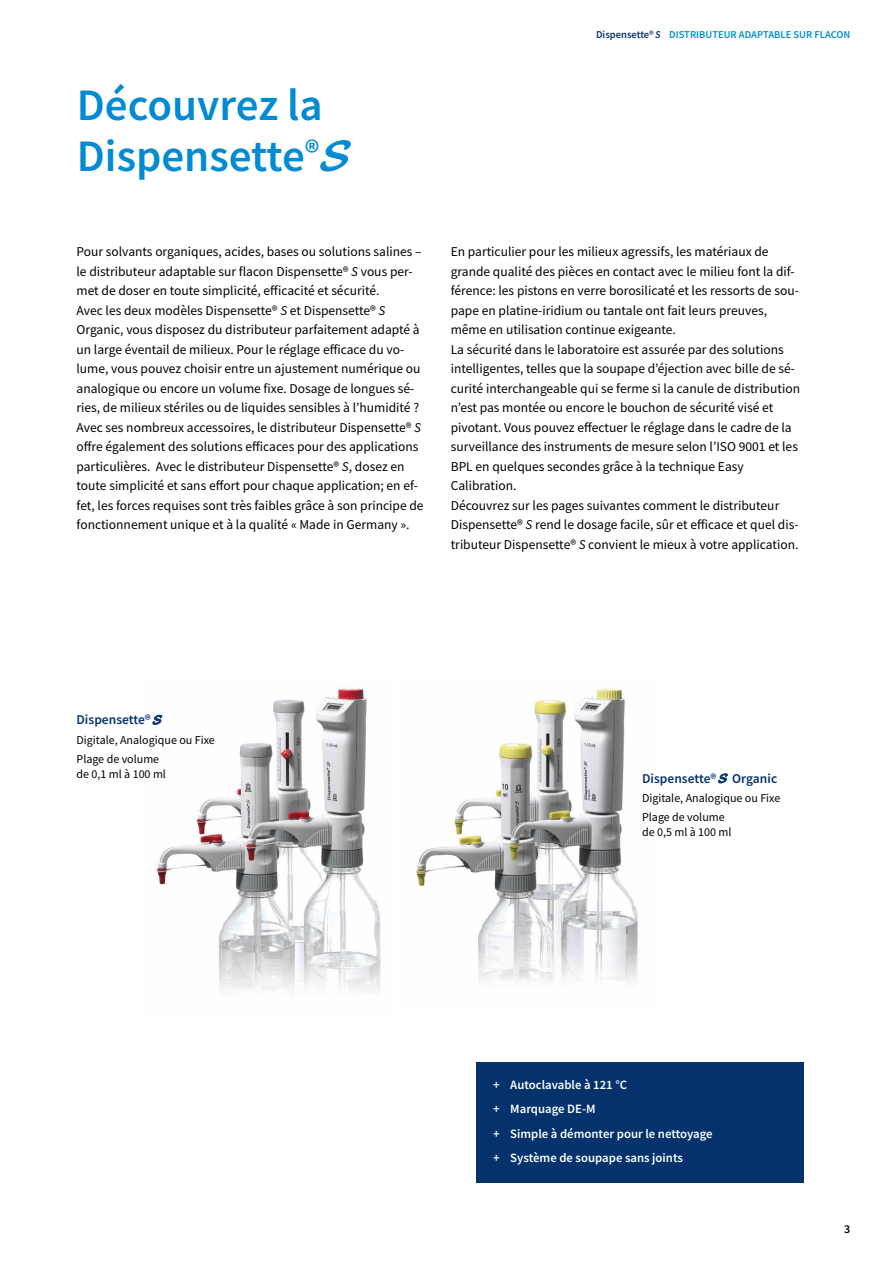
<style>
.page{position:relative;width:893px;height:1263px;background:#fff}
.page>*{position:absolute;margin:0;border:0;box-sizing:border-box;transform-origin:0 0}
.t1{font:600 45px/51px "Source Sans Pro";color:#008bd2}
.t2{font:13.5px/19.5px "Source Sans Pro";color:#000}
.t3{font:600 13.5px "Source Sans Pro";color:#03326c}
.t4{font:600 12.75px/24.5px "Source Sans Pro";color:#fff}
.t5{font:12px/19.2px "Source Sans Pro";color:#000}
.t6{font:600 12px "Source Sans Pro";color:#000}
.t7{font:600 10.5px "Source Sans Pro";color:#008bd2}
.s1{font-family:"Blacklight D";font-weight:400}
.s2{font-style:italic}
.s3{color:#03326c}
.s4{font-style:italic;color:#03326c}
</style>
<div class="page">
<img style="left:156px;top:686px;width:225px;height:305px">
<img style="left:415px;top:685px;width:223px;height:297px">
<div style="left:476px;top:1062px;width:328px;height:120px;background:#03326c"></div>
<h1 class="t1" style="left:77px;top:79px;width:274px">Découvrez la<br>Dispensette<sup>®</sup><span class="s1">S</span></h1>
<p class="t2" style="left:77px;top:242px;width:349px">Pour solvants organiques, acides, bases ou solutions salines – le distributeur adaptable sur flacon Dispensette® <span class="s2">S</span> vous per&shy;met de doser en toute simplicité, efficacité et sécurité.<br>Avec les deux modèles Dispensette® <span class="s2">S</span> et Dispensette® <span class="s2">S </span>Organic, vous disposez du distributeur parfaitement adapté à un large éventail de milieux. Pour le réglage efficace du vo&shy;lume, vous pouvez choisir entre un ajustement numérique ou analogique ou encore un volume fixe. Dosage de longues sé&shy;ries, de milieux stériles ou de liquides sensibles à l’humidité ?<br>Avec ses nombreux accessoires, le distributeur Dispensette® <span class="s2">S </span>offre également des solutions efficaces pour des applications particulières. Avec le distributeur Dispensette® <span class="s2">S</span>, dosez en toute simplicité et sans effort pour chaque application; en ef&shy;fet, les forces requises sont très faibles grâce à son principe de fonctionnement unique et à la qualité « Made in Germany ».</p>
<p class="t7" style="left:596px;top:27px;width:256px"><span class="s3">Dispensette®</span><span class="s4">S</span> DISTRIBUTEUR ADAPTABLE SUR FLACON</p>
<p class="t2" style="left:451px;top:242px;width:351px">En particulier pour les milieux agressifs, les matériaux de grande qualité des pièces en contact avec le milieu font la dif&shy;férence: les pistons en verre borosilicaté et les ressorts de sou&shy;pape en platine-iridium ou tantale ont fait leurs preuves, même en utilisation continue exigeante.<br>La sécurité dans le laboratoire est assurée par des solutions intelligentes, telles que la soupape d’éjection avec bille de sé&shy;curité interchangeable qui se ferme si la canule de distribution n’est pas montée ou encore le bouchon de sécurité visé et pivotant. Vous pouvez effectuer le réglage dans le cadre de la surveillance des instruments de mesure selon l’ISO 9001 et les BPL en quelques secondes grâce à la technique Easy Calibration.<br>Découvrez sur les pages suivantes comment le distributeur Dispensette® <span class="s2">S</span> rend le dosage facile, sûr et efficace et quel dis&shy;tributeur Dispensette® <span class="s2">S</span> convient le mieux à votre application.</p>
<p class="t3" style="left:77px;top:711px;width:87px">Dispensette® <span class="s1">S</span></p>
<p class="t5" style="left:77px;top:730px;width:140px">Digitale, Analogique ou Fixe<br>Plage de volume</p>
<p class="t5" style="left:77px;top:764px;width:91px">de 0,1 ml à 100 ml</p>
<p class="t3" style="left:642px;top:769px;width:137px">Dispensette® <span class="s1">S</span> Organic</p>
<p class="t5" style="left:642px;top:788px;width:140px">Digitale, Analogique ou Fixe<br>Plage de volume</p>
<p class="t5" style="left:642px;top:823px;width:91px">de 0,5 ml à 100 ml</p>
<p class="t4" style="left:493px;top:1072px;width:221px">+ Autoclavable à 121 °C<br>+ Marquage DE-M<br>+ Simple à démonter pour le nettoyage + Système de soupape sans joints</p>
<p class="t6" style="left:844px;top:1221px;width:8px">3</p>
</div>
